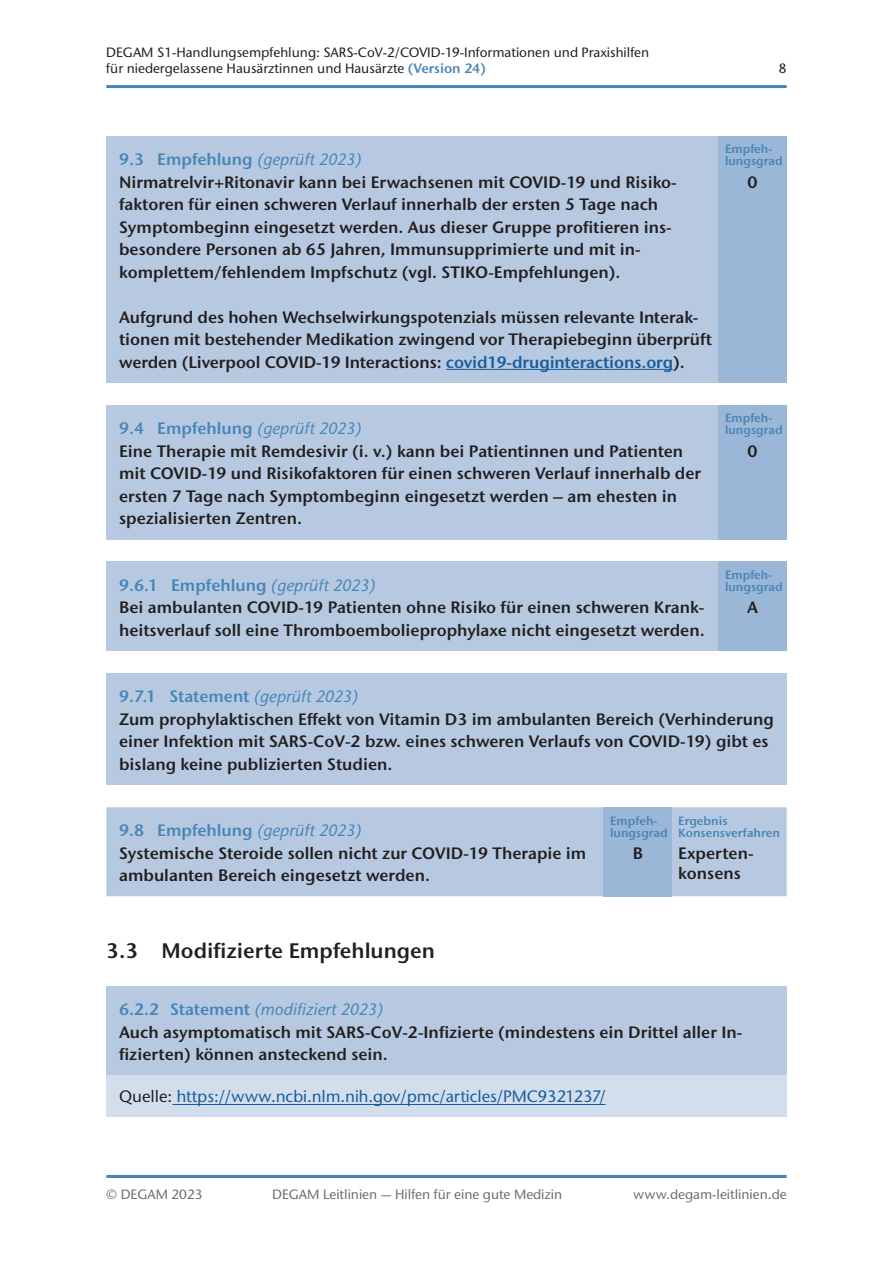
<style>
.page{position:relative;width:893px;height:1263px;background:#fff}
.page>*{position:absolute;margin:0;border:0;box-sizing:border-box;transform-origin:0 0}
.t1{font:600 21px "Stone Sans ITC Pro";color:#231f20}
.t2{font:600 16.5px/22.5px "Stone Sans ITC Pro";color:#231f20}
.t3{font:500 16.5px "Stone Sans ITC Std";letter-spacing:-.005em;color:#175d9e}
.t4{font:italic 500 16.5px "Stone Sans ITC Std";color:#4785b8}
.t5{font:500 13.5px/16.2px "Stone Sans ITC Std";color:#231f20}
.t6{font:500 13.5px "Stone Sans ITC Std";color:#6c6d70}
.t7{font:600 12px/12px "Stone Sans ITC Pro";color:#4785b8}
.s1{font-family:"Stone Sans ITC Pro";font-weight:600;color:#4785b8}
.s2{color:#4785b8}
.s3{font-family:"Stone Sans ITC Std";font-weight:500;font-style:italic;color:#4785b8}
.s4{color:#175d9e}
.s5{font-family:"Stone Sans ITC Pro";font-weight:600;font-style:normal}
.s6{color:#231f20}
</style>
<div class="page">
<hr style="left:106px;top:85px;width:681px;height:3px;background:#4785b8">
<hr style="left:106px;top:1175px;width:681px;height:3px;background:#4785b8">
<div style="left:106px;top:136px;width:613px;height:247px;background:#b6c9e1"></div>
<div style="left:719px;top:136px;width:68px;height:247px;background:#9bb7d7"></div>
<hr style="left:446px;top:369px;width:227px;height:1px;background:#175d9e">
<div style="left:106px;top:405px;width:613px;height:134px;background:#b6c9e1"></div>
<div style="left:719px;top:405px;width:68px;height:134px;background:#9bb7d7"></div>
<div style="left:106px;top:562px;width:613px;height:89px;background:#b6c9e1"></div>
<div style="left:719px;top:562px;width:68px;height:89px;background:#9bb7d7"></div>
<div style="left:106px;top:673px;width:681px;height:112px;background:#b6c9e1"></div>
<div style="left:106px;top:807px;width:681px;height:89px;background:#b6c9e1"></div>
<div style="left:604px;top:807px;width:68px;height:89px;background:#9bb7d7"></div>
<div style="left:106px;top:986px;width:681px;height:89px;background:#b6c9e1"></div>
<div style="left:106px;top:1075px;width:681px;height:42px;background:#d3deed"></div>
<hr style="left:172px;top:1104px;width:434px;height:1px;background:#175d9e">
<p class="t5" style="left:106px;top:44px;width:544px">DEGAM S1-Handlungsempfehlung: SARS-CoV-2/COVID-19-Informationen und Praxishilfen für niedergelassene Hausärztinnen und Hausärzte <span class="s1">(Version 24)</span></p>
<p class="t5" style="left:779px;top:61px;width:9px">8</p>
<p class="t2" style="left:119px;top:148px;width:559px"><span class="s2">9.3 Empfehlung</span> <span class="s3">(geprüft 2023)<br></span>Nirmatrelvir+Ritonavir kann bei Erwachsenen mit COVID-19 und Risiko&shy;faktoren für einen schweren Verlauf innerhalb der ersten 5 Tage nach Symptombeginn eingesetzt werden. Aus dieser Gruppe profitieren ins&shy;besondere Personen ab 65 Jahren, Immunsupprimierte und mit in&shy;komplettem/fehlendem Impfschutz (vgl. STIKO-Empfehlungen).</p>
<p class="t2" style="left:119px;top:306px;width:595px">Aufgrund des hohen Wechselwirkungspotenzials müssen relevante Interak&shy;tionen mit bestehender Medikation zwingend vor Therapiebeginn überprüft werden (Liverpool COVID-19 Interactions: <span class="s4">covid19-druginteractions.org</span>).</p>
<p class="t7" style="left:725px;top:143px;width:59px">Empfeh&shy;lungsgrad</p>
<p class="t2" style="left:748px;top:171px;width:12px">0</p>
<p class="t2" style="left:119px;top:417px;width:584px"><span class="s2">9.4 Empfehlung</span> <span class="s3">(geprüft 2023)<br></span>Eine Therapie mit Remdesivir (i. v.) kann bei Patientinnen und Patienten mit COVID-19 und Risikofaktoren für einen schweren Verlauf innerhalb der ersten 7 Tage nach Symptombeginn eingesetzt werden – am ehesten in spezialisierten Zentren.</p>
<p class="t7" style="left:725px;top:412px;width:59px">Empfeh&shy;lungsgrad</p>
<p class="t2" style="left:748px;top:440px;width:12px">0</p>
<p class="t2" style="left:119px;top:574px;width:587px"><span class="s2">9.6.1 Empfehlung</span> <span class="s3">(geprüft 2023)<br></span>Bei ambulanten COVID-19 Patienten ohne Risiko für einen schweren Krank&shy;heitsverlauf soll eine Thromboembolieprophylaxe nicht eingesetzt werden.</p>
<p class="t7" style="left:725px;top:569px;width:59px">Empfeh&shy;lungsgrad</p>
<p class="t2" style="left:747px;top:596px;width:12px">A</p>
<p class="t2" style="left:119px;top:685px;width:656px"><span class="s2">9.7.1 Statement</span> <span class="s3">(geprüft 2023)<br></span>Zum prophylaktischen Effekt von Vitamin D3 im ambulanten Bereich (Verhinderung einer Infektion mit SARS-CoV-2 bzw. eines schweren Verlaufs von COVID-19) gibt es bislang keine publizierten Studien.</p>
<p class="t2" style="left:119px;top:819px;width:469px"><span class="s2">9.8 Empfehlung</span> <span class="s3">(geprüft 2023)<br></span>Systemische Steroide sollen nicht zur COVID-19 Therapie im ambulanten Bereich eingesetzt werden.</p>
<p class="t7" style="left:610px;top:814px;width:59px">Empfeh&shy;lungsgrad</p>
<p class="t2" style="left:633px;top:842px;width:12px">B</p>
<p class="t7" style="left:678px;top:814px;width:103px">Ergebnis<br>Konsensverfahren</p>
<p class="t2" style="left:678px;top:843px;width:77px;line-height:19.8px">Experten&shy;konsens</p>
<p class="t1" style="left:106px;top:937px;width:330px">3.3 Modifizierte Empfehlungen</p>
<p class="t4" style="left:119px;top:1000px;width:266px"><span class="s5">6.2.2 Statement</span> (modifiziert 2023)</p>
<p class="t2" style="left:119px;top:1021px;width:625px">Auch asymptomatisch mit SARS-CoV-2-Infizierte (mindestens ein Drittel aller In&shy;fizierten) können ansteckend sein.</p>
<p class="t3" style="left:119px;top:1086px;width:488px"><span class="s6">Quelle:</span> https://www.ncbi.nlm.nih.gov/pmc/articles/PMC9321237/</p>
<p class="t6" style="left:106px;top:1186px;width:98px">© DEGAM 2023</p>
<p class="t6" style="left:272px;top:1186px;width:292px">DEGAM Leitlinien — Hilfen für eine gute Medizin</p>
<p class="t6" style="left:633px;top:1186px;width:155px">www.degam-leitlinien.de</p>
</div>
